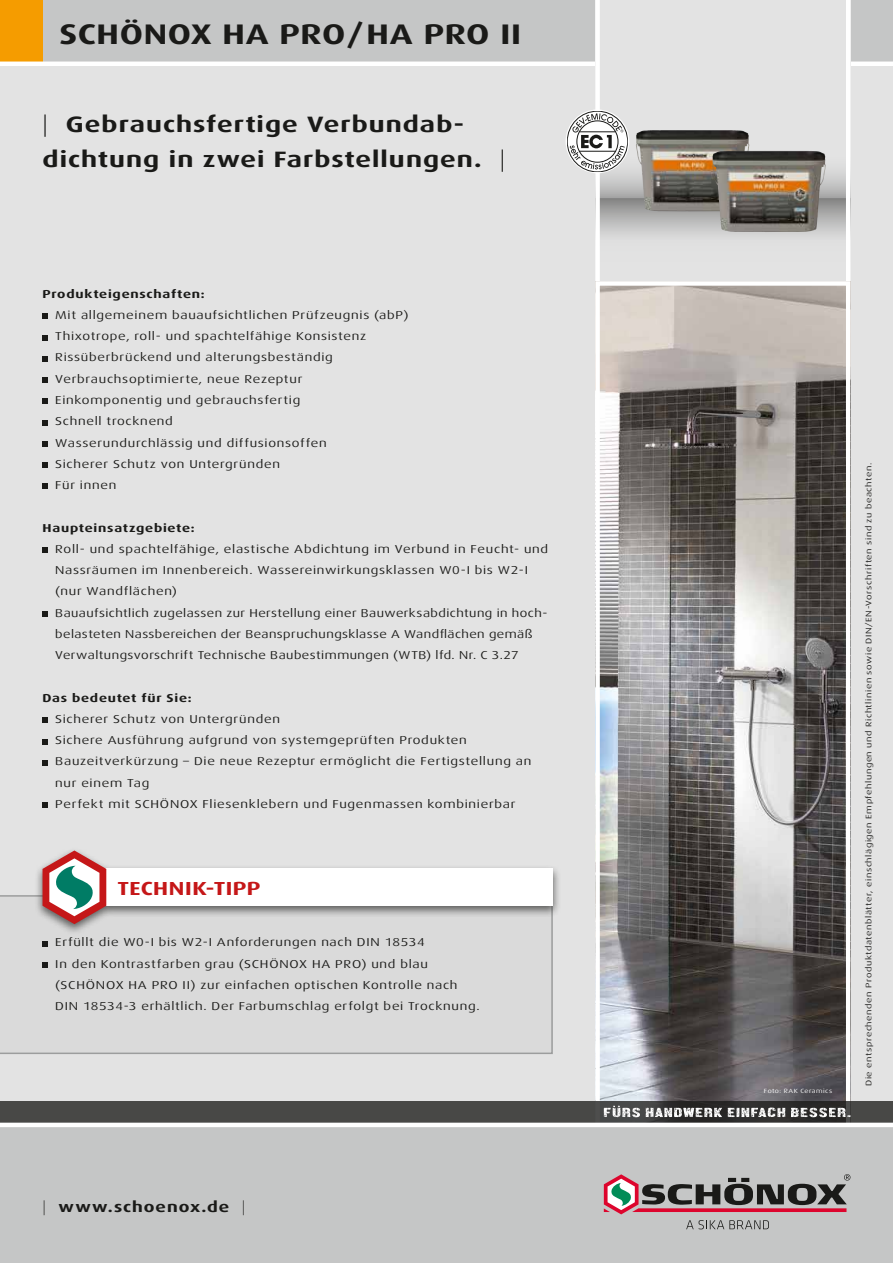
<style>
.page{position:relative;width:893px;height:1263px;background:#fff}
.page>*{position:absolute;margin:0;border:0;box-sizing:border-box;transform-origin:0 0}
.t1{font:700 28.35px "Dax Wide";letter-spacing:.015em;color:#1a1a18;scale:1.11 1}
.t2{font:700 22.35px/34.5px "Dax Wide";letter-spacing:.04em;color:#1a1a18;scale:1.11 1}
.t3{font:700 18.9px "Dax Wide";letter-spacing:.02em;color:#c51718;scale:1.11 1}
.t4{font:700 14.85px "Dax Wide";letter-spacing:.06em;color:#1a1a18;scale:1.11 1}
.t5{font:11.55px/21.3px "Dax Wide";letter-spacing:.055em;color:#1a1a18;scale:1.11 1}
.t6{font:700 11.55px "Dax Wide";letter-spacing:.06em;color:#1a1a18;scale:1.11 1}
.t7{font:8.1px "Dax Wide";letter-spacing:.065em;color:#1a1a18;scale:1.11 1}
.t8{font:6.15px "Dax Wide";letter-spacing:.065em;color:#fff;scale:1.11 1}
.s1{font-weight:300}
.s2{font-family:"Daxline Pro";font-weight:100}
</style>
<div class="page">
<div style="left:0;top:61px;width:893px;height:1074px;background:#e3e3e3"></div>
<div style="left:0;top:0;width:893px;height:64px;background:#c5c6c6"></div>
<div style="left:0;top:0;width:43px;height:64px;background:#f59c00"></div>
<hr style="left:0;top:62px;width:893px;height:4px;background:#fff">
<svg style="left:43px;top:314px;width:5px;height:5px"></svg>
<svg style="left:43px;top:335px;width:5px;height:5px"></svg>
<svg style="left:43px;top:356px;width:5px;height:5px"></svg>
<svg style="left:43px;top:378px;width:5px;height:5px"></svg>
<svg style="left:43px;top:399px;width:5px;height:5px"></svg>
<svg style="left:43px;top:420px;width:5px;height:5px"></svg>
<svg style="left:43px;top:441px;width:5px;height:5px"></svg>
<svg style="left:43px;top:463px;width:5px;height:5px"></svg>
<svg style="left:43px;top:484px;width:5px;height:5px"></svg>
<svg style="left:43px;top:548px;width:5px;height:5px"></svg>
<svg style="left:43px;top:611px;width:5px;height:6px"></svg>
<svg style="left:43px;top:718px;width:5px;height:5px"></svg>
<svg style="left:43px;top:739px;width:5px;height:5px"></svg>
<svg style="left:43px;top:760px;width:5px;height:5px"></svg>
<svg style="left:43px;top:803px;width:5px;height:5px"></svg>
<svg style="left:595px;top:0;width:255px;height:281px"></svg>
<img style="left:636px;top:130px;width:113px;height:82px">
<img style="left:600px;top:286px;width:245px;height:815px">
<div style="left:595px;top:281px;width:255px;height:857px;border:4px solid #fff"></div>
<div style="left:0;top:895px;width:553px;height:159px;background:#dadada"></div>
<div style="left:34px;top:847px;width:527px;height:88px;background:#1a1a18;opacity:.65"></div>
<div style="left:104px;top:869px;width:449px;height:37px;background:#fff"></div>
<svg style="left:43px;top:850px;width:63px;height:74px;background:#b39794"></svg>
<svg style="left:43px;top:941px;width:5px;height:5px"></svg>
<svg style="left:43px;top:962px;width:5px;height:6px"></svg>
<svg style="left:567px;top:111px;width:61px;height:61px"></svg>
<img style="left:712px;top:151px;width:114px;height:81px">
<div style="left:0;top:1127px;width:893px;height:136px;background:#c5c6c6"></div>
<svg style="left:604px;top:1174px;width:246px;height:40px"></svg>
<svg style="left:686px;top:1220px;width:83px;height:9px"></svg>
<svg style="left:0;top:1101px;width:893px;height:22px;background:#474745"></svg>
<svg style="left:646px;top:1108px;width:76px;height:9px"></svg>
<svg style="left:728px;top:1107px;width:57px;height:10px"></svg>
<svg style="left:791px;top:1108px;width:59px;height:9px"></svg>
<svg style="left:604px;top:1106px;width:36px;height:11px"></svg>
<hr style="left:0;top:1123px;width:893px;height:4px;background:#fff">
<h1 class="t1" style="left:60px;top:18px;width:417px">SCHÖNOX HA PRO/HA PRO II</h1>
<h2 class="t2" style="left:43px;top:107px;width:418px"><span class="s1">|</span> Gebrauchsfertige Verbundab&shy;dichtung in zwei Farbstellungen. <span class="s1">|</span></h2>
<p class="t6" style="left:43px;top:287px;width:148px">Produkteigenschaften:</p>
<p class="t5" style="left:55px;top:304px;width:320px">Mit allgemeinem bauaufsichtlichen Prüfzeugnis (abP)<br>Thixotrope, roll- und spachtelfähige Konsistenz Rissüberbrückend und alterungsbeständig Verbrauchsoptimierte, neue Rezeptur Einkomponentig und gebrauchsfertig<br>Schnell trocknend<br>Wasserundurchlässig und diffusionsoffen<br>Sicherer Schutz von Untergründen<br>Für innen</p>
<p class="t6" style="left:43px;top:521px;width:139px">Haupteinsatzgebiete:</p>
<p class="t5" style="left:55px;top:538px;width:446px">Roll- und spachtelfähige, elastische Abdichtung im Verbund in Feucht- und Nassräumen im Innenbereich. Wassereinwirkungsklassen W0-I bis W2-I (nur Wandflächen)<br>Bauaufsichtlich zugelassen zur Herstellung einer Bauwerksabdichtung in hoch&shy;belasteten Nassbereichen der Beanspruchungsklasse A Wandflächen gemäß Verwaltungsvorschrift Technische Baubestimmungen (WTB) lfd. Nr. C 3.27</p>
<p class="t6" style="left:43px;top:691px;width:136px">Das bedeutet für Sie:</p>
<p class="t5" style="left:55px;top:708px;width:430px">Sicherer Schutz von Untergründen<br>Sichere Ausführung aufgrund von systemgeprüften Produkten Bauzeitverkürzung – Die neue Rezeptur ermöglicht die Fertigstellung an nur einem Tag<br>Perfekt mit SCHÖNOX Fliesenklebern und Fugenmassen kombinierbar</p>
<h3 class="t3" style="left:117px;top:878px;width:131px">TECHNIK-TIPP</h3>
<p class="t5" style="left:55px;top:932px;width:384px">Erfüllt die W0-I bis W2-I Anforderungen nach DIN 18534<br>In den Kontrastfarben grau (SCHÖNOX HA PRO) und blau (SCHÖNOX HA PRO II) zur einfachen optischen Kontrolle nach DIN 18534-3 erhältlich. Der Farbumschlag erfolgt bei Trocknung.</p>
<p class="t4" style="left:43px;top:1198px;width:184px"><span class="s2">|</span> www.schoenox.de <span class="s2">|</span></p>
<p class="t8" style="left:764px;top:1087px;width:63px">Foto: RAK Ceramics</p>
<p class="t7" style="left:864px;top:1086px;width:563px;rotate:-90deg">Die entsprechenden Produktdatenblätter, einschlägigen Empfehlungen und Richtlinien sowie DIN/EN-Vorschriften sind zu beachten.</p>
</div>
